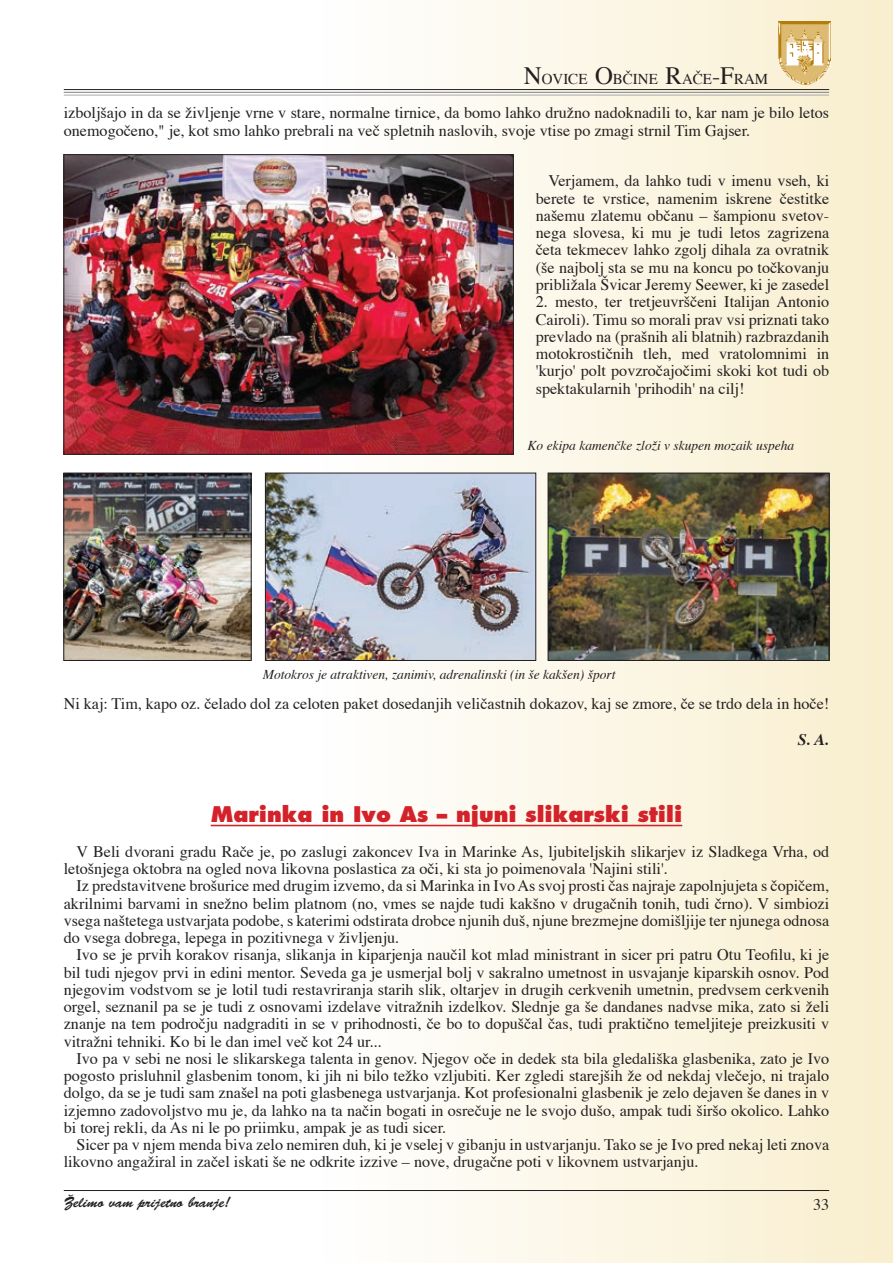
<style>
.page{position:relative;width:893px;height:1263px;background:#fff}
.page>*{position:absolute;margin:0;border:0;box-sizing:border-box;transform-origin:0 0}
.t1{font:800 21px "MM Futura";color:#d32229}
.t2{font:16.2px/17.2px "Times CE";color:#231f20;text-align:justify}
.t3{font:italic 700 16.2px "Times CE";color:#231f20}
.t4{font:15px "Brush Script Std";color:#231f20}
.t5{font:15px "Times CE";color:#231f20}
.t6{font:italic 13.5px "Times CE";color:#231f20}
.s1{font-size:24.9px}
</style>
<div class="page">
<div style="left:0;top:0;width:893px;height:1263px;background:linear-gradient(to right,#fff,#f9f0d4)"></div>
<hr style="left:64px;top:89px;width:765px;height:1px;background:#231f20">
<hr style="left:64px;top:92px;width:765px;height:1px;background:#808285">
<hr style="left:64px;top:95px;width:765px;height:1px;background:#a8a9ad">
<hr style="left:64px;top:1190px;width:765px;height:1px;background:#231f20">
<img style="left:778px;top:21px;width:52px;height:63px">
<img style="left:65px;top:156px;width:447px;height:297px">
<div style="left:63px;top:154px;width:451px;height:301px;border:1px solid #231f20"></div>
<hr style="left:211px;top:825px;width:471px;height:1px;background:#d32229">
<img style="left:65px;top:475px;width:185px;height:184px">
<div style="left:63px;top:473px;width:189px;height:188px;border:1px solid #231f20"></div>
<img style="left:267px;top:475px;width:267px;height:184px">
<div style="left:265px;top:473px;width:271px;height:188px;border:1px solid #231f20"></div>
<img style="left:550px;top:475px;width:278px;height:184px">
<div style="left:548px;top:473px;width:282px;height:188px;border:1px solid #231f20"></div>
<p class="t5" style="left:524px;top:70px;width:246px"><span class="s1">N</span>OVICE <span class="s1">O</span>BČINE <span class="s1">R</span>AČE<span class="s1">-F</span>RAM</p>
<p class="t2" style="left:64px;top:105px;width:767px">izboljšajo in da se življenje vrne v stare, normalne tirnice, da bomo lahko družno nadoknadili to, kar nam je bilo letos onemogočeno," je, kot smo lahko prebrali na več spletnih naslovih, svoje vtise po zmagi strnil Tim Gajser.</p>
<p class="t2" style="left:536px;top:173px;width:295px;text-indent:13px">Verjamem, da lahko tudi v imenu vseh, ki berete te vrstice, namenim iskrene čestitke našemu zlatemu občanu – šampionu svetov&shy;nega slovesa, ki mu je tudi letos zagrizena četa tekmecev lahko zgolj dihala za ovratnik (še najbolj sta se mu na koncu po točkovanju približala Švicar Jeremy Seewer, ki je zasedel</p>
<p class="t2" style="left:536px;top:294px;width:295px">2. mesto, ter tretjeuvrščeni Italijan Antonio Cairoli). Timu so morali prav vsi priznati tako prevlado na (prašnih ali blatnih) razbrazdanih motokrostičnih tleh, med vratolomnimi in 'kurjo' polt povzročajočimi skoki kot tudi ob spektakularnih 'prihodih' na cilj!</p>
<p class="t6" style="left:528px;top:437px;width:268px">Ko ekipa kamenčke zloži v skupen mozaik uspeha</p>
<p class="t6" style="left:263px;top:666px;width:354px">Motokros je atraktiven, zanimiv, adrenalinski (in še kakšen) šport</p>
<p class="t2" style="left:64px;top:696px;width:767px">Ni kaj: Tim, kapo oz. čelado dol za celoten paket dosedanjih veličastnih dokazov, kaj se zmore, če se trdo dela in hoče!</p>
<p class="t3" style="left:798px;top:729px;width:33px">S. A.</p>
<p class="t1" style="left:211px;top:801px;width:473px">Marinka in Ivo As – njuni slikarski stili</p>
<p class="t2" style="left:64px;top:844px;width:767px;text-indent:13px">V Beli dvorani gradu Rače je, po zaslugi zakoncev Iva in Marinke As, ljubiteljskih slikarjev iz Sladkega Vrha, od letošnjega oktobra na ogled nova likovna poslastica za oči, ki sta jo poimenovala 'Najini stili'.</p>
<p class="t2" style="left:64px;top:878px;width:767px;text-indent:13px">Iz predstavitvene brošurice med drugim izvemo, da si Marinka in Ivo As svoj prosti čas najraje zapolnjujeta s čopičem, akrilnimi barvami in snežno belim platnom (no, vmes se najde tudi kakšno v drugačnih tonih, tudi črno). V simbiozi vsega naštetega ustvarjata podobe, s katerimi odstirata drobce njunih duš, njune brezmejne domišljije ter njunega odnosa do vsega dobrega, lepega in pozitivnega v življenju.</p>
<p class="t2" style="left:64px;top:947px;width:767px;text-indent:13px">Ivo se je prvih korakov risanja, slikanja in kiparjenja naučil kot mlad ministrant in sicer pri patru Otu Teofilu, ki je bil tudi njegov prvi in edini mentor. Seveda ga je usmerjal bolj v sakralno umetnost in usvajanje kiparskih osnov. Pod njegovim vodstvom se je lotil tudi restavriranja starih slik, oltarjev in drugih cerkvenih umetnin, predvsem cerkvenih orgel, seznanil pa se je tudi z osnovami izdelave vitražnih izdelkov. Slednje ga še dandanes nadvse mika, zato si želi znanje na tem področju nadgraditi in se v prihodnosti, če bo to dopuščal čas, tudi praktično temeljiteje preizkusiti v vitražni tehniki. Ko bi le dan imel več kot 24 ur...</p>
<p class="t2" style="left:64px;top:1051px;width:767px;text-indent:13px">Ivo pa v sebi ne nosi le slikarskega talenta in genov. Njegov oče in dedek sta bila gledališka glasbenika, zato je Ivo pogosto prisluhnil glasbenim tonom, ki jih ni bilo težko vzljubiti. Ker zgledi starejših že od nekdaj vlečejo, ni trajalo dolgo, da se je tudi sam znašel na poti glasbenega ustvarjanja. Kot profesionalni glasbenik je zelo dejaven še danes in v izjemno zadovoljstvo mu je, da lahko na ta način bogati in osrečuje ne le svojo dušo, ampak tudi širšo okolico. Lahko bi torej rekli, da As ni le po priimku, ampak je as tudi sicer.</p>
<p class="t2" style="left:64px;top:1137px;width:767px;text-indent:13px">Sicer pa v njem menda biva zelo nemiren duh, ki je vselej v gibanju in ustvarjanju. Tako se je Ivo pred nekaj leti znova likovno angažiral in začel iskati še ne odkrite izzive – nove, drugačne poti v likovnem ustvarjanju.</p>
<p class="t4" style="left:64px;top:1194px;width:168px">Želimo vam prijetno branje!</p>
<p class="t2" style="left:813px;top:1197px;width:18px">33</p>
</div>
